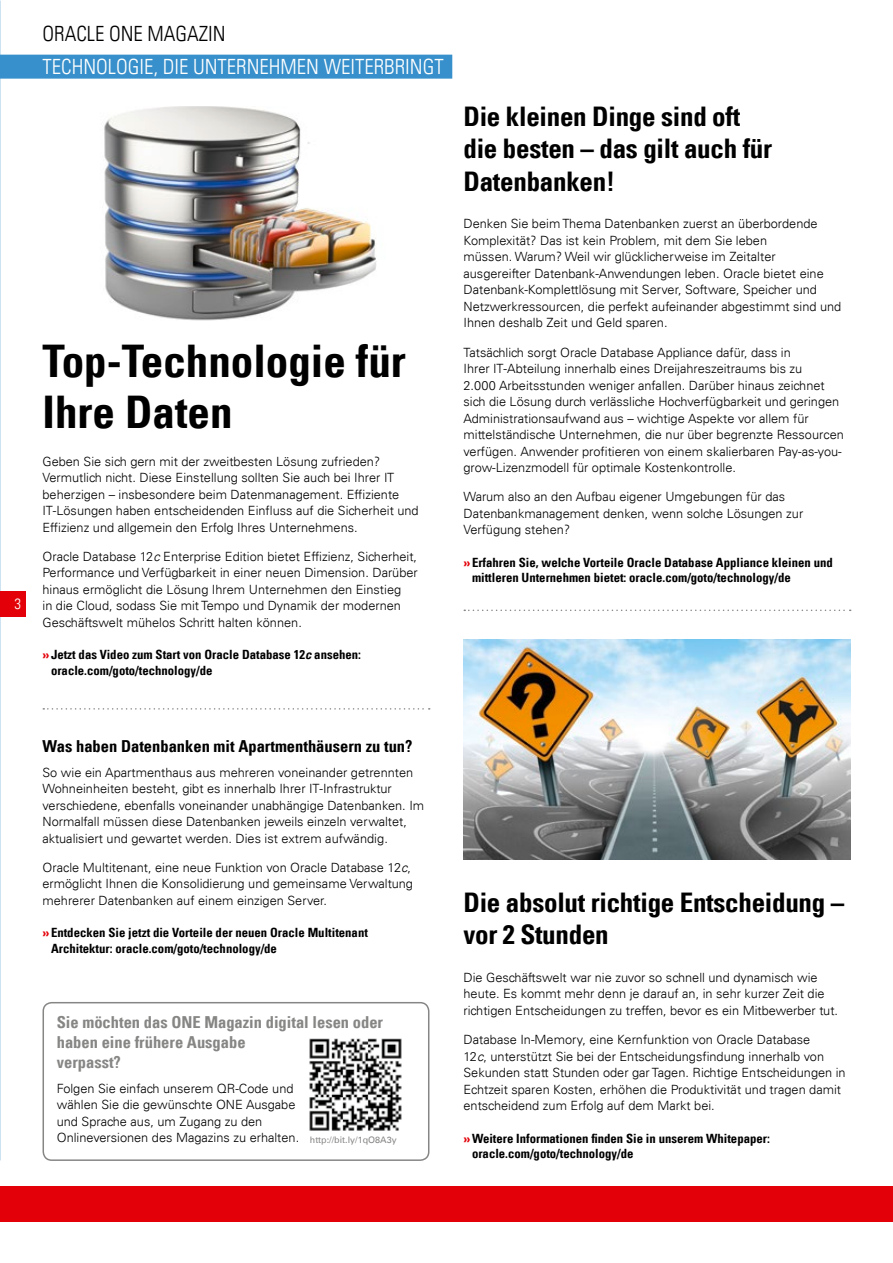
<style>
.page{position:relative;width:893px;height:1263px;background:#fff}
.page>*{position:absolute;margin:0;border:0;box-sizing:border-box;transform-origin:0 0}
.t1{font:700 condensed 45px/51px "Univers LT";color:#000}
.t2{font:700 condensed 27px/32.4px "Univers LT";letter-spacing:-.01em;color:#000}
.t3{font:300 condensed 21px "Univers LT";color:#fff}
.t4{font:300 condensed 21px "Univers LT";color:#000}
.t5{font:700 condensed 16.5px/19.8px "Univers LT";color:#868685}
.t6{font:700 condensed 16.5px "Univers LT";color:#000}
.t7{font:300 condensed 15px "Univers LT";color:#fff}
.t8{font:300 12.75px/16.5px "Univers LT";color:#000}
.t9{font:700 condensed 12.75px/15.3px "Univers LT";color:#000}
.s1{font-style:italic}
.s2{font-stretch:normal;color:#e30009}
.s3{font-weight:400;font-size:9px;color:#868685}
</style>
<div class="page">
<div style="left:43px;top:1002px;width:386px;height:159px;border:2px solid #868685;border-radius:9px"></div>
<img style="left:309px;top:1038px;width:93px;height:93px">
<img style="left:104px;top:106px;width:273px;height:215px">
<svg style="left:464px;top:609px;width:387px;height:2px"></svg>
<svg style="left:43px;top:708px;width:387px;height:2px"></svg>
<img style="left:463px;top:640px;width:387px;height:219px">
<div style="left:0;top:1186px;width:893px;height:36px;background:#e30009"></div>
<div style="left:0;top:55px;width:452px;height:24px;background:#3790cb"></div>
<div style="left:0;top:591px;width:26px;height:26px;background:#e30009"></div>
<p class="t7" style="left:15px;top:595px;width:8px">3</p>
<h3 class="t4" style="left:43px;top:21px;width:185px">ORACLE ONE MAGAZIN</h3>
<h3 class="t3" style="left:43px;top:54px;width:403px">TECHNOLOGIE, DIE UNTERNEHMEN WEITERBRINGT</h3>
<h1 class="t1" style="left:43px;top:335px;width:365px">Top-Technologie für<br>Ihre Daten</h1>
<p class="t8" style="left:43px;top:453px;width:378px">Geben Sie sich gern mit der zweitbesten Lösung zufrieden?<br>Vermutlich nicht. Diese Einstellung sollten Sie auch bei Ihrer IT beherzigen – insbesondere beim Datenmanagement. Effiziente IT-Lösungen haben entscheidenden Einfluss auf die Sicherheit und Effizienz und allgemein den Erfolg Ihres Unternehmens.</p>
<p class="t8" style="left:43px;top:548px;width:377px">Oracle Database 12<span class="s1">c</span> Enterprise Edition bietet Effizienz, Sicherheit, Performance und Verfügbarkeit in einer neuen Dimension. Darüber hinaus ermöglicht die Lösung Ihrem Unternehmen den Einstieg<br>in die Cloud, sodass Sie mit Tempo und Dynamik der modernen Geschäftswelt mühelos Schritt halten können.</p>
<p class="t9" style="left:51px;top:647px;width:311px;text-indent:-9px"><span class="s2">»</span>Jetzt das Video zum Start von Oracle Database 12<span class="s1">c</span> ansehen: oracle.com/goto/technology/de</p>
<h2 class="t2" style="left:463px;top:100px;width:310px">Die kleinen Dinge sind oft die besten – das gilt auch für<br>Datenbanken!</h2>
<p class="t8" style="left:463px;top:216px;width:379px">Denken Sie beim Thema Datenbanken zuerst an überbordende Komplexität? Das ist kein Problem, mit dem Sie leben<br>müssen. Warum? Weil wir glücklicherweise im Zeitalter ausgereifter Datenbank-Anwendungen leben. Oracle bietet eine Datenbank-Komplettlösung mit Server, Software, Speicher und Netzwerkressourcen, die perfekt aufeinander abgestimmt sind und Ihnen deshalb Zeit und Geld sparen.</p>
<p class="t8" style="left:463px;top:344px;width:382px">Tatsächlich sorgt Oracle Database Appliance dafür, dass in<br>Ihrer IT-Abteilung innerhalb eines Dreijahreszeitraums bis zu<br>2.000 Arbeitsstunden weniger anfallen. Darüber hinaus zeichnet sich die Lösung durch verlässliche Hochverfügbarkeit und geringen Administrationsaufwand aus – wichtige Aspekte vor allem für mittelständische Unternehmen, die nur über begrenzte Ressourcen verfügen. Anwender profitieren von einem skalierbaren Pay-as-you&shy;grow-Lizenzmodell für optimale Kostenkontrolle.</p>
<p class="t8" style="left:463px;top:489px;width:341px">Warum also an den Aufbau eigener Umgebungen für das<br>Datenbankmanagement denken, wenn solche Lösungen zur<br>Verfügung stehen?</p>
<p class="t9" style="left:472px;top:554px;width:362px;text-indent:-9px"><span class="s2">»</span>Erfahren Sie, welche Vorteile Oracle Database Appliance kleinen und mittleren Unternehmen bietet: oracle.com/goto/technology/de</p>
<p class="t6" style="left:43px;top:736px;width:371px">Was haben Datenbanken mit Apartmenthäusern zu tun?</p>
<p class="t8" style="left:43px;top:764px;width:383px">So wie ein Apartmenthaus aus mehreren voneinander getrennten Wohneinheiten besteht, gibt es innerhalb Ihrer IT-Infrastruktur verschiedene, ebenfalls voneinander unabhängige Datenbanken. Im Normalfall müssen diese Datenbanken jeweils einzeln verwaltet, aktualisiert und gewartet werden. Dies ist extrem aufwändig.</p>
<p class="t8" style="left:43px;top:859px;width:372px">Oracle Multitenant, eine neue Funktion von Oracle Database 12<span class="s1">c</span>, ermöglicht Ihnen die Konsolidierung und gemeinsame Verwaltung mehrerer Datenbanken auf einem einzigen Server.</p>
<p class="t9" style="left:51px;top:925px;width:318px;text-indent:-9px"><span class="s2">»</span>Entdecken Sie jetzt die Vorteile der neuen Oracle Multitenant<br>Architektur: oracle.com/goto/technology/de</p>
<p class="t5" style="left:57px;top:1012px;width:328px">Sie möchten das ONE Magazin digital lesen oder haben eine frühere Ausgabe<br>verpasst?</p>
<p class="t8" style="left:57px;top:1080px;width:341px">Folgen Sie einfach unserem QR-Code und<br>wählen Sie die gewünschte ONE Ausgabe<br>und Sprache aus, um Zugang zu den<br>Onlineversionen des Magazins zu erhalten. <span class="s3">http://bit.ly/1qO8A3y</span></p>
<h2 class="t2" style="left:463px;top:886px;width:382px">Die absolut richtige Entscheidung – vor 2 Stunden</h2>
<p class="t8" style="left:463px;top:969px;width:376px">Die Geschäftswelt war nie zuvor so schnell und dynamisch wie heute. Es kommt mehr denn je darauf an, in sehr kurzer Zeit die richtigen Entscheidungen zu treffen, bevor es ein Mitbewerber tut.</p>
<p class="t8" style="left:463px;top:1031px;width:384px">Database In-Memory, eine Kernfunktion von Oracle Database<br>12<span class="s1">c</span>, unterstützt Sie bei der Entscheidungsfindung innerhalb von Sekunden statt Stunden oder gar Tagen. Richtige Entscheidungen in Echtzeit sparen Kosten, erhöhen die Produktivität und tragen damit entscheidend zum Erfolg auf dem Markt bei.</p>
<p class="t9" style="left:472px;top:1130px;width:299px;text-indent:-9px"><span class="s2">»</span>Weitere Informationen finden Sie in unserem Whitepaper: oracle.com/goto/technology/de</p>
</div>
